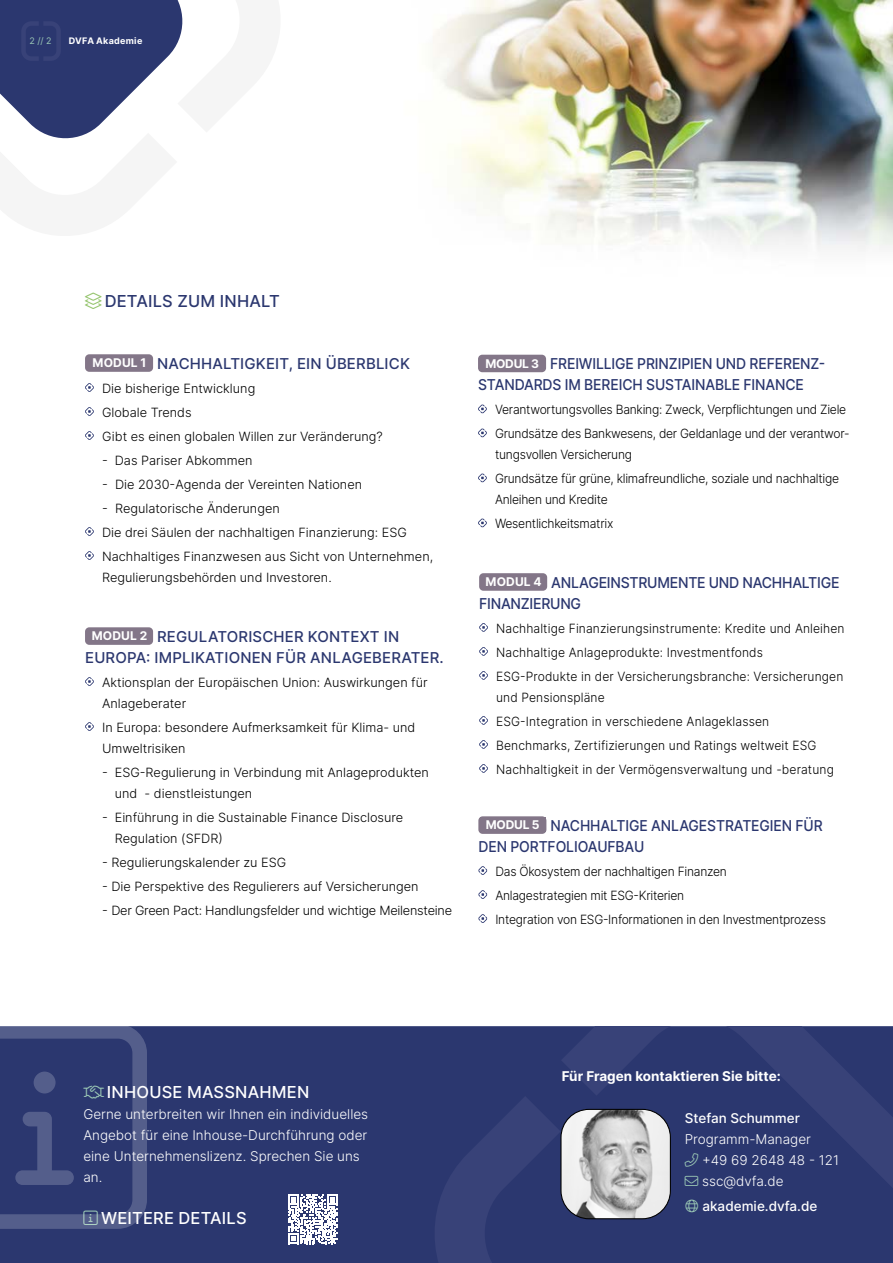
<style>
.page{position:relative;width:893px;height:1263px;background:#fff}
.page>*{position:absolute;margin:0;border:0;box-sizing:border-box;transform-origin:0 0}
.Text_title{font:500 16.5px "Inter";letter-spacing:.01em;color:#fff}
.Text_title_weiß{font:500 16.5px "Inter";letter-spacing:.01em;color:#2b376f}
.Text_title_weiß-2{font:500 15px/21px "Inter";letter-spacing:-.01em;color:#2b376f;scale:.93 1}
.Text_title_weiß-3{font:500 15px/21px "Inter";letter-spacing:.01em;color:#2b376f}
.Fließtext{font:500 15px/21px "Inter";letter-spacing:-.02em;color:#2b376f;scale:.94 1}
.Fließtext-2{font:300 13.5px "Inter";color:#fff}
.Fließtext-3{font:700 13.5px "Inter";color:#fff}
.Fließtext-4{font:500 13.5px "Inter";color:#fff}
.Fließtext-5{font:300 12.75px/21px "Inter";color:#000}
.Fließtext-6{font:300 12.75px/21px "Inter";letter-spacing:-.02em;color:#000;scale:.95 1}
.Fließtext-7{font:300 12.75px/21px "Inter";color:#000;scale:.95 1}
.Fließtext-8{font:300 12.75px "Inter";letter-spacing:-.02em;color:#000}
.Text_title_weiß-4{font:700 12px "Inter";letter-spacing:.01em;color:#fff}
.t1{font:700 9px "Inter";letter-spacing:.03em;color:#fff}
.t2{font:9px "Inter";color:#9bc8b5}
.s1{color:#9bc8b5}
</style>
<div class="page">
<img style="left:433px;top:0;width:460px;height:251px">
<svg style="left:0;top:0;width:183px;height:139px"></svg>
<div style="left:85px;top:354px;width:68px;height:18px;background:#837688;border-radius:4px"></div>
<svg style="left:85px;top:383px;width:9px;height:9px"></svg>
<svg style="left:85px;top:407px;width:9px;height:9px"></svg>
<svg style="left:85px;top:431px;width:9px;height:9px"></svg>
<svg style="left:85px;top:527px;width:9px;height:9px"></svg>
<svg style="left:85px;top:551px;width:9px;height:9px"></svg>
<div style="left:85px;top:627px;width:68px;height:18px;background:#837688;border-radius:4px"></div>
<svg style="left:85px;top:677px;width:9px;height:9px"></svg>
<svg style="left:85px;top:722px;width:9px;height:9px"></svg>
<div style="left:478px;top:355px;width:68px;height:17px;background:#837688;border-radius:4px"></div>
<svg style="left:478px;top:404px;width:9px;height:9px"></svg>
<svg style="left:478px;top:428px;width:9px;height:9px"></svg>
<svg style="left:478px;top:473px;width:9px;height:9px"></svg>
<svg style="left:478px;top:518px;width:9px;height:9px"></svg>
<div style="left:479px;top:573px;width:68px;height:18px;background:#837688;border-radius:4px"></div>
<svg style="left:479px;top:623px;width:9px;height:9px"></svg>
<svg style="left:479px;top:647px;width:9px;height:9px"></svg>
<svg style="left:479px;top:671px;width:9px;height:9px"></svg>
<svg style="left:479px;top:716px;width:9px;height:9px"></svg>
<svg style="left:479px;top:740px;width:9px;height:9px"></svg>
<svg style="left:479px;top:764px;width:9px;height:9px"></svg>
<div style="left:0;top:1026px;width:424px;height:237px;background:#2b376f"></div>
<svg style="left:424px;top:1026px;width:469px;height:237px;background:#2d3971"></svg>
<svg style="left:288px;top:1194px;width:49px;height:50px"></svg>
<img style="left:561px;top:1109px;width:109px;height:110px">
<div style="left:560px;top:1109px;width:111px;height:110px;border:1px solid #000;border-radius:28px"></div>
<div style="left:478px;top:816px;width:68px;height:18px;background:#837688;border-radius:4px"></div>
<svg style="left:478px;top:866px;width:9px;height:9px"></svg>
<svg style="left:478px;top:890px;width:9px;height:9px"></svg>
<svg style="left:478px;top:914px;width:9px;height:9px"></svg>
<svg style="left:685px;top:1153px;width:13px;height:14px"></svg>
<svg style="left:686px;top:1199px;width:12px;height:13px"></svg>
<svg style="left:0;top:1026px;width:147px;height:203px;background:#364277"></svg>
<p class="t2" style="left:29px;top:34px;width:24px">2 // 2</p>
<p class="t1" style="left:69px;top:34px;width:75px">DVFA Akademie</p>
<p class="Text_title_weiß" style="left:105px;top:289px;width:177px">DETAILS ZUM INHALT</p>
<p class="Text_title_weiß-4" style="left:93px;top:354px;width:55px">MODUL 1</p>
<p class="Text_title_weiß-3" style="left:157px;top:352px;width:254px">NACHHALTIGKEIT, EIN ÜBERBLICK</p>
<p class="Fließtext-5" style="left:102px;top:377px;width:155px">Die bisherige Entwicklung</p>
<p class="Fließtext-5" style="left:102px;top:401px;width:91px">Globale Trends</p>
<p class="Fließtext-5" style="left:102px;top:425px;width:282px">Gibt es einen globalen Willen zur Veränderung?</p>
<p class="Fließtext-5" style="left:102px;top:449px;width:152px">- Das Pariser Abkommen</p>
<p class="Fließtext-5" style="left:102px;top:473px;width:262px">- Die 2030-Agenda der Vereinten Nationen</p>
<p class="Fließtext-5" style="left:102px;top:497px;width:179px">- Regulatorische Änderungen</p>
<p class="Fließtext-5" style="left:102px;top:521px;width:306px">Die drei Säulen der nachhaltigen Finanzierung: ESG</p>
<p class="Fließtext-5" style="left:102px;top:545px;width:333px">Nachhaltiges Finanzwesen aus Sicht von Unternehmen,<br>Regulierungsbehörden und Investoren.</p>
<p class="Text_title_weiß-3" style="left:85px;top:625px;width:360px;text-indent:72px">REGULATORISCHER KONTEXT IN<br>EUROPA: IMPLIKATIONEN FÜR ANLAGEBERATER.</p>
<p class="Fließtext-5" style="left:102px;top:671px;width:327px">Aktionsplan der Europäischen Union: Auswirkungen für<br>Anlageberater</p>
<p class="Fließtext-5" style="left:102px;top:716px;width:315px">In Europa: besondere Aufmerksamkeit für Klima- und<br>Umweltrisiken</p>
<p class="Fließtext-5" style="left:102px;top:761px;width:328px">- ESG-Regulierung in Verbindung mit Anlageprodukten</p>
<p class="Fließtext-5" style="left:115px;top:782px;width:139px">und - dienstleistungen</p>
<p class="Fließtext-5" style="left:115px;top:806px;width:290px;text-indent:-13px">- Einführung in die Sustainable Finance Disclosure<br>Regulation (SFDR)</p>
<p class="Fließtext-5" style="left:102px;top:851px;width:186px">- Regulierungskalender zu ESG</p>
<p class="Fließtext-5" style="left:102px;top:875px;width:318px">- Die Perspektive des Regulierers auf Versicherungen</p>
<p class="Fließtext-8" style="left:102px;top:901px;width:352px">- Der Green Pact: Handlungsfelder und wichtige Meilensteine</p>
<p class="Text_title_weiß-4" style="left:92px;top:627px;width:57px">MODUL 2</p>
<p class="Text_title_weiß-2" style="left:478px;top:353px;width:375px;text-indent:72px">FREIWILLIGE PRINZIPIEN UND REFERENZ-<br>STANDARDS IM BEREICH SUSTAINABLE FINANCE</p>
<p class="Fließtext-6" style="left:495px;top:399px;width:371px">Verantwortungsvolles Banking: Zweck, Verpflichtungen und Ziele</p>
<p class="Fließtext-6" style="left:495px;top:423px;width:375px">Grundsätze des Bankwesens, der Geldanlage und der verantwor&shy;tungsvollen Versicherung</p>
<p class="Fließtext-6" style="left:495px;top:468px;width:364px">Grundsätze für grüne, klimafreundliche, soziale und nachhaltige<br>Anleihen und Kredite</p>
<p class="Fließtext-6" style="left:495px;top:513px;width:126px">Wesentlichkeitsmatrix</p>
<p class="Text_title_weiß-4" style="left:485px;top:354px;width:55px">MODUL 3</p>
<p class="Fließtext" style="left:479px;top:571px;width:385px;text-indent:72px">ANLAGEINSTRUMENTE UND NACHHALTIGE<br>FINANZIERUNG</p>
<p class="Fließtext-7" style="left:496px;top:617px;width:368px">Nachhaltige Finanzierungsinstrumente: Kredite und Anleihen</p>
<p class="Fließtext-7" style="left:496px;top:641px;width:282px">Nachhaltige Anlageprodukte: Investmentfonds</p>
<p class="Fließtext-7" style="left:496px;top:665px;width:367px">ESG-Produkte in der Versicherungsbranche: Versicherungen und Pensionspläne</p>
<p class="Fließtext-7" style="left:496px;top:710px;width:289px">ESG-Integration in verschiedene Anlageklassen</p>
<p class="Fließtext-7" style="left:496px;top:734px;width:339px">Benchmarks, Zertifizierungen und Ratings weltweit ESG</p>
<p class="Fließtext-7" style="left:496px;top:758px;width:357px">Nachhaltigkeit in der Vermögensverwaltung und -beratung</p>
<p class="Text_title_weiß-4" style="left:486px;top:573px;width:58px">MODUL 4</p>
<p class="Text_title_weiß-2" style="left:478px;top:814px;width:372px;text-indent:72px">NACHHALTIGE ANLAGESTRATEGIEN FÜR<br>DEN PORTFOLIOAUFBAU</p>
<p class="Fließtext-6" style="left:495px;top:860px;width:245px">Das Ökosystem der nachhaltigen Finanzen</p>
<p class="Fließtext-6" style="left:495px;top:884px;width:200px">Anlagestrategien mit ESG-Kriterien</p>
<p class="Fließtext-6" style="left:495px;top:908px;width:349px">Integration von ESG-Informationen in den Investmentprozess</p>
<p class="Text_title_weiß-4" style="left:486px;top:816px;width:55px">MODUL 5</p>
<p class="Text_title" style="left:107px;top:1080px;width:204px">INHOUSE MASSNAHMEN</p>
<p class="Fließtext-2" style="left:83px;top:1105px;width:286px">Gerne unterbreiten wir Ihnen ein individuelles</p>
<p class="Fließtext-2" style="left:83px;top:1126px;width:286px">Angebot für eine Inhouse-Durchführung oder</p>
<p class="Fließtext-2" style="left:83px;top:1147px;width:278px">eine Unternehmenslizenz. Sprechen Sie uns</p>
<p class="Fließtext-2" style="left:83px;top:1168px;width:20px">an.</p>
<p class="Text_title" style="left:101px;top:1206px;width:147px">WEITERE DETAILS</p>
<p class="Fließtext-3" style="left:562px;top:1066px;width:220px">Für Fragen kontaktieren Sie bitte:</p>
<p class="Fließtext-4" style="left:685px;top:1108px;width:117px">Stefan Schummer</p>
<p class="Fließtext-2" style="left:685px;top:1130px;width:128px">Programm-Manager</p>
<p class="Fließtext-2" style="left:702px;top:1151px;width:139px">+49 69 2648 48 - 121</p>
<p class="Fließtext-2" style="left:685px;top:1172px;width:100px"><span class="s1">→</span> ssc@dvfa.de</p>
<p class="Fließtext-4" style="left:702px;top:1196px;width:117px">akademie.dvfa.de</p>
</div>
